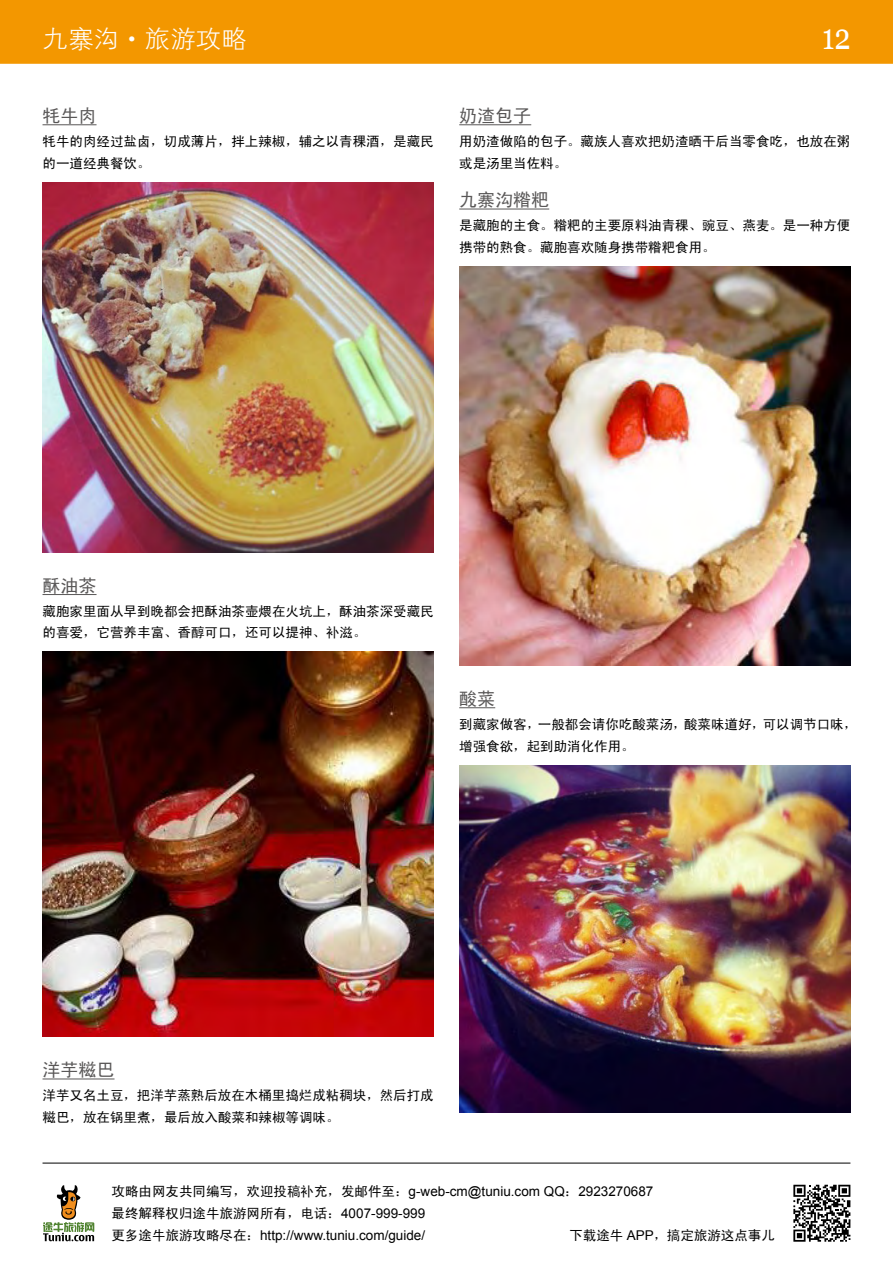
<style>
.page{position:relative;width:893px;height:1263px;background:#fff}
.page>*{position:absolute;margin:0;border:0;box-sizing:border-box;transform-origin:0 0}
.t1{font:36px "Georgia";color:#fff;scale:.8 1}
.t2{font:25.5px "FZXH1 JW GB1 0";color:#fff}
.t3{font:18px "Sim Hei";color:#595757}
.t4{font:13.5px/21.8px "Sim Hei";color:#000}
.t5{font:13.5px "Arial";color:#000}
.s1{font-family:"Sim Hei"}
.s2{font-family:"Arial"}
</style>
<div class="page">
<svg style="left:43px;top:1185px;width:52px;height:57px"></svg>
<div style="left:0;top:0;width:893px;height:64px;background:#f39700"></div>
<hr style="left:43px;top:1163px;width:807px;height:1px;background:#000">
<svg style="left:793px;top:1185px;width:57px;height:57px"></svg>
<hr style="left:43px;top:124px;width:54px;height:1px;background:#595757">
<hr style="left:43px;top:594px;width:54px;height:1px;background:#595757">
<hr style="left:43px;top:1078px;width:72px;height:1px;background:#595757">
<img style="left:43px;top:182px;width:391px;height:370px">
<img style="left:43px;top:652px;width:391px;height:384px">
<hr style="left:459px;top:124px;width:72px;height:1px;background:#595757">
<hr style="left:459px;top:209px;width:90px;height:1px;background:#595757">
<hr style="left:459px;top:707px;width:36px;height:1px;background:#595757">
<img style="left:459px;top:266px;width:391px;height:399px">
<img style="left:459px;top:765px;width:391px;height:347px">
<h2 class="t2" style="left:43px;top:25px;width:205px">九寨沟·旅游攻略</h2>
<h1 class="t1" style="left:822px;top:16px;width:37px">12</h1>
<h3 class="t3" style="left:43px;top:106px;width:55px">牦牛肉</h3>
<p class="t4" style="left:43px;top:130px;width:393px">牦牛的肉经过盐卤，切成薄片，拌上辣椒，辅之以青稞酒，是藏民的一道经典餐饮。</p>
<h3 class="t3" style="left:459px;top:106px;width:73px">奶渣包子</h3>
<p class="t4" style="left:459px;top:130px;width:393px">用奶渣做陷的包子。藏族人喜欢把奶渣晒干后当零食吃，也放在粥或是汤里当佐料。</p>
<h3 class="t3" style="left:459px;top:191px;width:91px">九寨沟糌粑</h3>
<p class="t4" style="left:459px;top:214px;width:393px">是藏胞的主食。糌粑的主要原料油青稞、豌豆、燕麦。是一种方便携带的熟食。藏胞喜欢随身携带糌粑食用。</p>
<h3 class="t3" style="left:43px;top:576px;width:55px">酥油茶</h3>
<p class="t4" style="left:43px;top:600px;width:393px">藏胞家里面从早到晚都会把酥油茶壶煨在火坑上，酥油茶深受藏民的喜爱，它营养丰富、香醇可口，还可以提神、补滋。</p>
<h3 class="t3" style="left:459px;top:689px;width:37px">酸菜</h3>
<p class="t4" style="left:459px;top:713px;width:399px">到藏家做客，一般都会请你吃酸菜汤，酸菜味道好，可以调节口味，增强食欲，起到助消化作用。</p>
<h3 class="t3" style="left:43px;top:1060px;width:73px">洋芋糍巴</h3>
<p class="t4" style="left:43px;top:1084px;width:393px">洋芋又名土豆，把洋芋蒸熟后放在木桶里捣烂成粘稠块，然后打成糍巴，放在锅里煮，最后放入酸菜和辣椒等调味。</p>
<p class="t5" style="left:112px;top:1183px;width:543px"><span class="s1">攻略由网友共同编写，欢迎投稿补充，发邮件至：</span>g-web-cm@tuniu.com QQ<span class="s1">：</span>2923270687</p>
<p class="t4" style="left:112px;top:1202px;width:315px">最终解释权归途牛旅游网所有，电话：<span class="s2">4007-999-999</span></p>
<p class="t5" style="left:112px;top:1226px;width:315px"><span class="s1">更多途牛旅游攻略尽在：</span>http://www.tuniu.com/guide/</p>
<p class="t4" style="left:569px;top:1224px;width:207px">下载途牛 <span class="s2">APP</span>，搞定旅游这点事儿</p>
</div>
